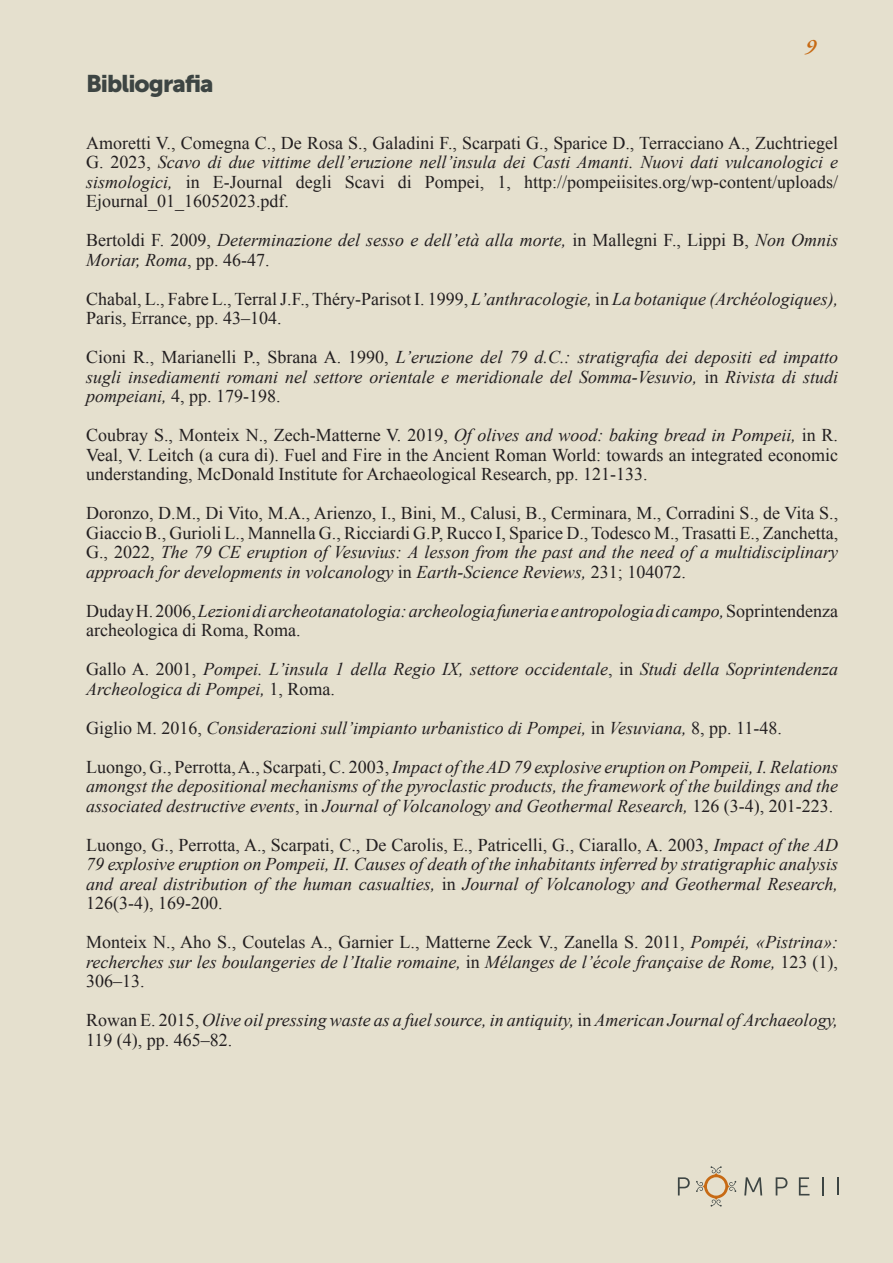
<style>
.page{position:relative;width:893px;height:1263px;background:#e5e0ce}
.page>*{position:absolute;margin:0;border:0;box-sizing:border-box;transform-origin:0 0}
.t1{font:24px "Museo Sans 900";letter-spacing:-.04em;color:#3d4543}
.t2{font:italic 600 22.5px "EB Garamond";color:#c76a14}
.t3{font:italic 18px/19.5px "Times New Roman";color:#231f20}
.t4{font:18px/19.5px "Times New Roman";color:#231f20;text-align:justify}
.s1{font-style:italic}
.s2{font-style:normal}
</style>
<div class="page">
<svg style="left:678px;top:1177px;width:12px;height:18px"></svg>
<svg style="left:837px;top:1177px;width:2px;height:18px"></svg>
<svg style="left:822px;top:1177px;width:2px;height:18px"></svg>
<svg style="left:744px;top:1177px;width:18px;height:18px"></svg>
<svg style="left:799px;top:1177px;width:10px;height:18px"></svg>
<svg style="left:776px;top:1177px;width:11px;height:18px"></svg>
<svg style="left:696px;top:1166px;width:40px;height:40px"></svg>
<p class="t2" style="left:805px;top:32px;width:13px">9</p>
<p class="t1" style="left:86px;top:70px;width:129px">Bibliografia</p>
<p class="t4" style="left:86px;top:132px;width:754px">Amoretti V., Comegna C., De Rosa S., Galadini F., Scarpati G., Sparice D., Terracciano A., Zuchtriegel G. 2023, <span class="s1">Scavo di due vittime dell’eruzione nell’insula dei Casti Amanti. Nuovi dati vulcanologici e sismologici,</span> in E-Journal degli Scavi di Pompei, 1, http://pompeiisites.org/wp-content/uploads/ Ejournal_01_16052023.pdf.</p>
<p class="t3" style="left:86px;top:230px;width:753px"><span class="s2">Bertoldi F. 2009,</span> Determinazione del sesso e dell’età alla morte, <span class="s2">in Mallegni F., Lippi B,</span> Non Omnis<br>Moriar, Roma<span class="s2">, pp. 46-47.</span></p>
<p class="t4" style="left:86px;top:288px;width:753px">Chabal, L., Fabre L., Terral J.F., Théry-Parisot I. 1999, <span class="s1">L’anthracologie,</span> in <span class="s1">La botanique (Archéologiques),<br></span>Paris, Errance, pp. 43–104.</p>
<p class="t3" style="left:86px;top:347px;width:753px;text-align:justify"><span class="s2">Cioni R., Marianelli P., Sbrana A. 1990,</span> L’eruzione del 79 d.C.: stratigrafia dei depositi ed impatto sugli insediamenti romani nel settore orientale e meridionale del Somma-Vesuvio, <span class="s2">in</span> Rivista di studi pompeiani, <span class="s2">4, pp. 179-198.</span></p>
<p class="t4" style="left:86px;top:425px;width:753px">Coubray S., Monteix N., Zech-Matterne V. 2019, <span class="s1">Of olives and wood: baking bread in Pompeii,</span> in R.<br>Veal, V. Leitch (a cura di). Fuel and Fire in the Ancient Roman World: towards an integrated economic understanding, McDonald Institute for Archaeological Research, pp. 121-133.</p>
<p class="t4" style="left:86px;top:503px;width:753px">Doronzo, D.M., Di Vito, M.A., Arienzo, I., Bini, M., Calusi, B., Cerminara, M., Corradini S., de Vita S., Giaccio B., Gurioli L., Mannella G., Ricciardi G.P, Rucco I, Sparice D., Todesco M., Trasatti E., Zanchetta, G., 2022, <span class="s1">The 79 CE eruption of Vesuvius: A lesson from the past and the need of a multidisciplinary approach for developments in volcanology</span> in <span class="s1">Earth-Science Reviews,</span> 231; 104072.</p>
<p class="t3" style="left:86px;top:600px;width:753px"><span class="s2">Duday H. 2006,</span> Lezioni di archeotanatologia: archeologia funeria e antropologia di campo, <span class="s2">Soprintendenza archeologica di Roma, Roma.</span></p>
<p class="t3" style="left:86px;top:659px;width:753px"><span class="s2">Gallo A. 2001,</span> Pompei. L’insula 1 della Regio IX, settore occidentale<span class="s2">, in</span> Studi della Soprintendenza<br>Archeologica di Pompei, <span class="s2">1, Roma.</span></p>
<p class="t3" style="left:86px;top:717px;width:697px"><span class="s2">Giglio M. 2016,</span> Considerazioni sull’impianto urbanistico di Pompei, <span class="s2">in</span> Vesuviana, <span class="s2">8, pp. 11-48.</span></p>
<p class="t3" style="left:86px;top:756px;width:753px;text-align:justify"><span class="s2">Luongo, G., Perrotta, A., Scarpati, C. 2003,</span> Impact of the AD 79 explosive eruption on Pompeii, I. Relations amongst the depositional mechanisms of the pyroclastic products, the framework of the buildings and the associated destructive events<span class="s2">, in</span> Journal of Volcanology and Geothermal Research, <span class="s2">126 (3-4), 201-223.</span></p>
<p class="t3" style="left:86px;top:834px;width:753px;text-align:justify"><span class="s2">Luongo, G., Perrotta, A., Scarpati, C., De Carolis, E., Patricelli, G., Ciarallo, A. 2003,</span> Impact of the AD 79 explosive eruption on Pompeii, II. Causes of death of the inhabitants inferred by stratigraphic analysis and areal distribution of the human casualties, <span class="s2">in</span> Journal of Volcanology and Geothermal Research, <span class="s2">126(3-4), 169-200.</span></p>
<p class="t3" style="left:86px;top:932px;width:753px;text-align:justify"><span class="s2">Monteix N., Aho S., Coutelas A., Garnier L., Matterne Zeck V., Zanella S. 2011,</span> Pompéi, «Pistrina»: recherches sur les boulangeries de l’Italie romaine, <span class="s2">in</span> Mélanges de l’école française de Rome, <span class="s2">123 (1), 306–13.</span></p>
<p class="t3" style="left:86px;top:1010px;width:753px"><span class="s2">Rowan E. 2015,</span> Olive oil pressing waste as a fuel source, in antiquity, <span class="s2">in</span> American Journal of Archaeology,<br><span class="s2">119 (4), pp. 465–82.</span></p>
</div>
